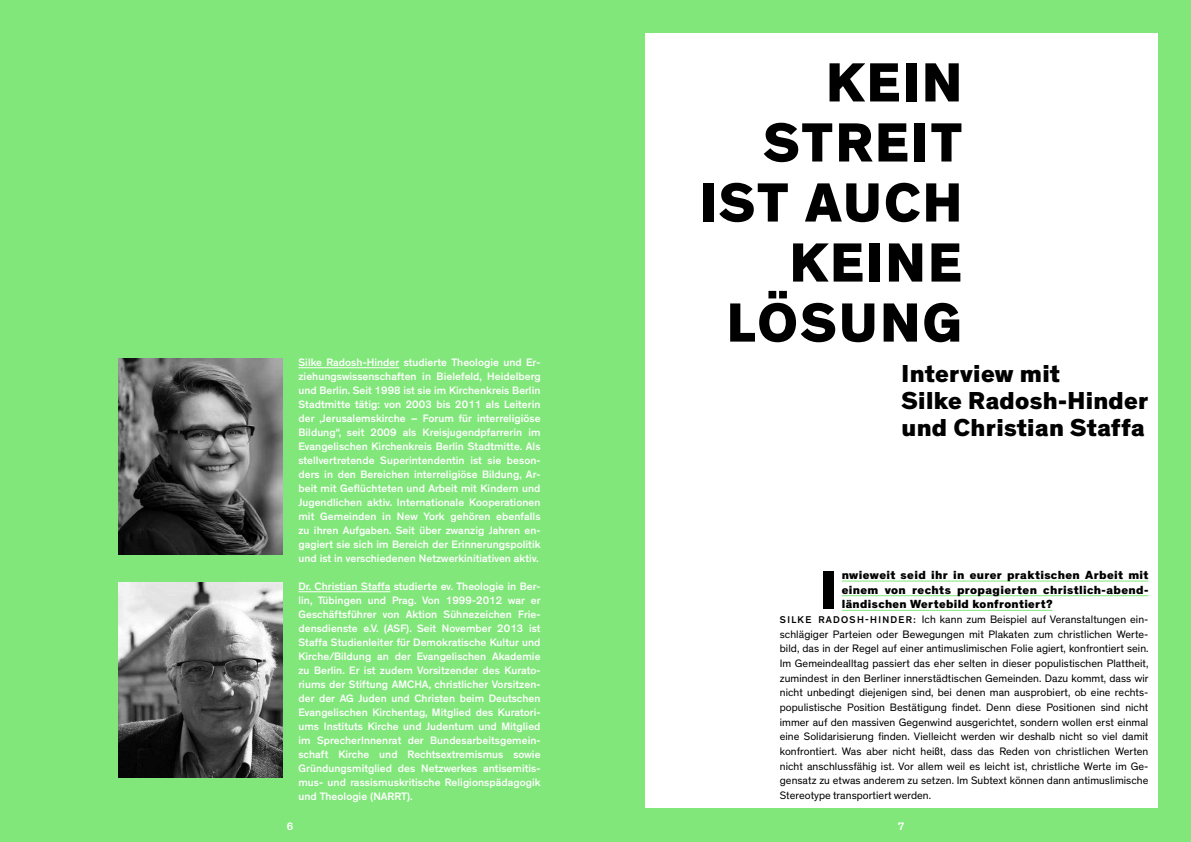
<style>
.page{position:relative;width:1191px;height:842px;background:#81e77a}
.page>*{position:absolute;margin:0;border:0;box-sizing:border-box;transform-origin:0 0}
.t1{font:800 56.1px/60px "Theinhardt";letter-spacing:.04em;color:#000;text-align:right}
.t2{font:800 55.1px "Theinhardt";color:#000}
.t3{font:800 25px/27px "Theinhardt";letter-spacing:.01em;color:#000}
.t4{font:800 12px/14.7px "Theinhardt";letter-spacing:.03em;color:#000;text-align:justify}
.t5{font:500 11px/14px "Theinhardt";letter-spacing:.005em;color:#fff;text-align:justify}
.t6{font:11px/14.7px "Theinhardt";letter-spacing:.005em;color:#000;text-align:justify}
.s1{font-weight:500;font-size:10px}
</style>
<div class="page">
<div style="left:644px;top:34px;width:513px;height:774px;background:#fff"></div>
<hr style="left:841px;top:580px;width:307px;height:1px;background:#81e77a">
<hr style="left:841px;top:595px;width:307px;height:1px;background:#81e77a">
<hr style="left:841px;top:610px;width:211px;height:1px;background:#81e77a">
<hr style="left:298px;top:367px;width:101px;height:1px;background:#fff">
<hr style="left:298px;top:591px;width:92px;height:1px;background:#fff">
<img style="left:118px;top:359px;width:165px;height:196px">
<img style="left:118px;top:583px;width:165px;height:195px">
<p class="t5" style="left:298px;top:355px;width:244px">Silke Radosh-Hinder studierte Theologie und Er&shy;ziehungswissenschaften in Bielefeld, Heidelberg und Berlin. Seit 1998 ist sie im Kirchenkreis Berlin Stadtmitte tätig: von 2003 bis 2011 als Leiterin der „Jerusalemskirche – Forum für interreligiöse Bildung“, seit 2009 als Kreisjugendpfarrerin im Evangelischen Kirchenkreis Berlin Stadtmitte. Als stellvertretende Superintendentin ist sie beson&shy;ders in den Bereichen interreligiöse Bildung, Ar&shy;beit mit Geflüchteten und Arbeit mit Kindern und Jugendlichen aktiv. Internationale Kooperationen mit Gemeinden in New York gehören ebenfalls zu ihren Aufgaben. Seit über zwanzig Jahren en&shy;gagiert sie sich im Bereich der Erinnerungspolitik und ist in verschiedenen Netzwerkinitiativen aktiv.</p>
<p class="t5" style="left:298px;top:579px;width:244px">Dr. Christian Staffa studierte ev. Theologie in Ber&shy;lin, Tübingen und Prag. Von 1999-2012 war er Geschäftsführer von Aktion Sühnezeichen Frie&shy;densdienste e.V. (ASF). Seit November 2013 ist Staffa Studienleiter für Demokratische Kultur und Kirche/Bildung an der Evangelischen Akademie zu Berlin. Er ist zudem Vorsitzender des Kurato&shy;riums der Stiftung AMCHA, christlicher Vorsitzen&shy;der der AG Juden und Christen beim Deutschen Evangelischen Kirchentag, Mitglied des Kuratori&shy;ums Instituts Kirche und Judentum und Mitglied im SprecherInnenrat der Bundesarbeitsgemein&shy;schaft Kirche und Rechtsextremismus sowie Gründungsmitglied des Netzwerkes antisemitis&shy;mus- und rassismuskritische Religionspädagogik und Theologie (NARRT).</p>
<h1 class="t1" style="left:699px;top:54px;width:264px">KEIN<br>STREIT<br>IST AUCH<br>KEINE<br>LÖSUNG</h1>
<h3 class="t3" style="left:901px;top:361px;width:248px">Interview mit<br>Silke Radosh-Hinder und Christian Staffa</h3>
<h2 class="t2" style="left:820px;top:555px;width:18px">I</h2>
<p class="t4" style="left:841px;top:568px;width:308px">nwieweit seid ihr in eurer praktischen Arbeit mit einem von rechts propagierten christlich-abend&shy;ländischen Wertebild konfrontiert?</p>
<p class="t6" style="left:780px;top:612px;width:370px"><span class="s1">SILKE RADOSH-HINDER:</span> Ich kann zum Beispiel auf Veranstaltungen ein&shy;schlägiger Parteien oder Bewegungen mit Plakaten zum christlichen Werte&shy;bild, das in der Regel auf einer antimuslimischen Folie agiert, konfrontiert sein.<br>Im Gemeindealltag passiert das eher selten in dieser populistischen Plattheit, zumindest in den Berliner innerstädtischen Gemeinden. Dazu kommt, dass wir nicht unbedingt diejenigen sind, bei denen man ausprobiert, ob eine rechts&shy;populistische Position Bestätigung findet. Denn diese Positionen sind nicht immer auf den massiven Gegenwind ausgerichtet, sondern wollen erst einmal eine Solidarisierung finden. Vielleicht werden wir deshalb nicht so viel damit konfrontiert. Was aber nicht heißt, dass das Reden von christlichen Werten nicht anschlussfähig ist. Vor allem weil es leicht ist, christliche Werte im Ge&shy;gensatz zu etwas anderem zu setzen. Im Subtext können dann antimuslimische Stereotype transportiert werden.</p>
<p class="t5" style="left:287px;top:819px;width:8px">6</p>
<p class="t5" style="left:898px;top:819px;width:8px">7</p>
</div>
